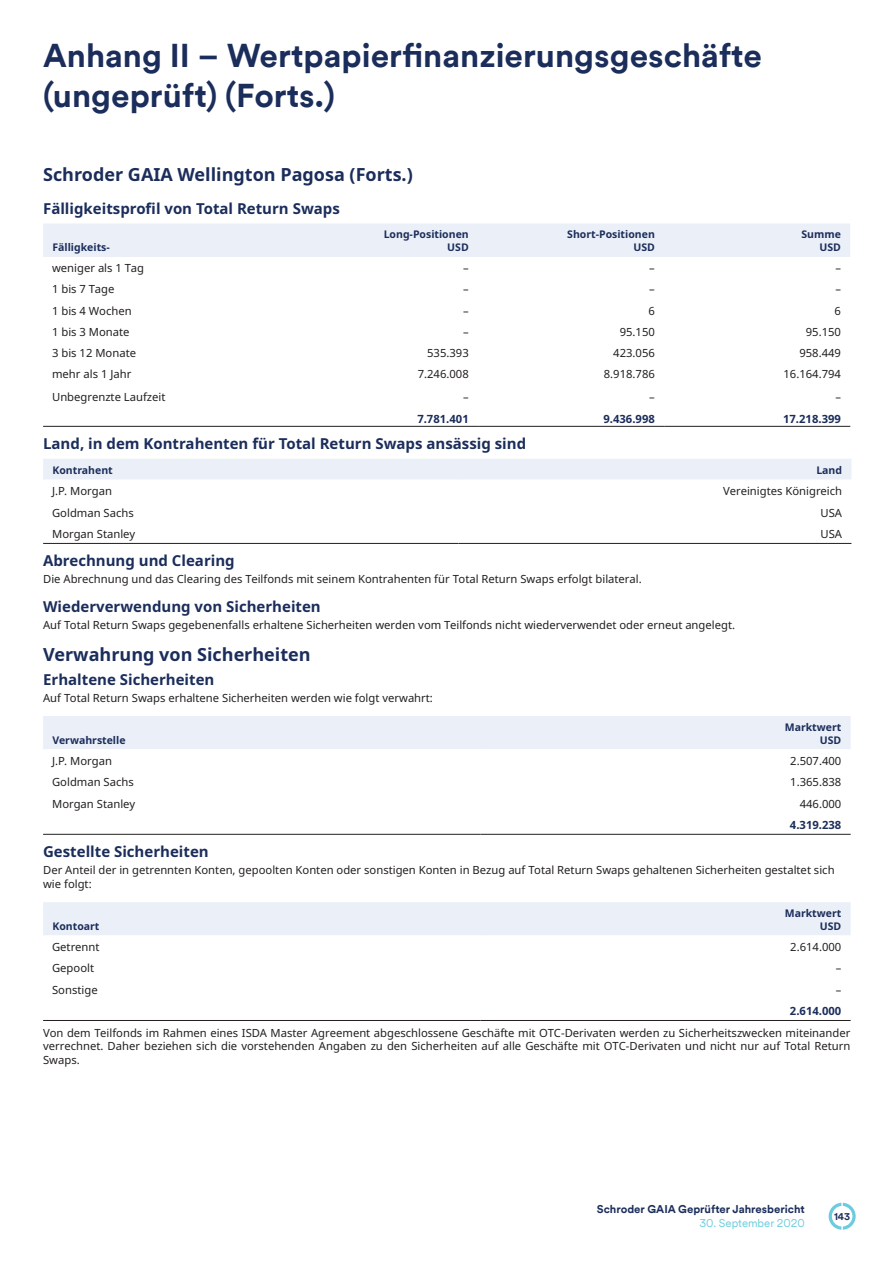
<style>
.page{position:relative;width:893px;height:1263px;background:#fff}
.page>*{position:absolute;margin:0;border:0;box-sizing:border-box;transform-origin:0 0}
.Section_Head{font:700 33px/39.6px "Schroders Circular TT";color:#1b2d5b}
.t1{font:700 18px "Noto Sans";color:#1b2d5b}
.t2{font:700 15px "Noto Sans";color:#1b2d5b}
.Para{font:11.25px/13.5px "Noto Sans";color:#231f20}
.Footnote{font:11.25px/13.5px "Noto Sans";color:#231f20;text-align:justify}
.Table_L{font:11.25px "Noto Sans";color:#231f20}
.Table_R{font:11.25px "Noto Sans";color:#231f20}
.Table_Col_HD_R{font:700 11.25px "Noto Sans";color:#1b2d5b}
.t3{font:700 11.25px "Schroders Circular TT";color:#1b2d5b}
.t4{font:11.25px "Schroders Circular TT";color:#6bccdf}
.Table_Col_HD_R-2{font:700 10.5px/12.6px "Noto Sans";color:#1b2d5b;text-align:right}
.Table_Col_HD_L{font:700 10.5px "Noto Sans";color:#1b2d5b}
.t5{font:700 9.75px "Schroders Circular TT";color:#1b2d5b}
</style>
<div class="page">
<svg style="left:829px;top:1203px;width:27px;height:26px"></svg>
<div style="left:43px;top:223px;width:807px;height:34px;background:#ebf0f8"></div>
<hr style="left:43px;top:426px;width:249px;height:1px;background:#231f20">
<hr style="left:292px;top:426px;width:186px;height:1px;background:#231f20">
<hr style="left:478px;top:426px;width:186px;height:1px;background:#231f20">
<hr style="left:664px;top:426px;width:186px;height:1px;background:#231f20">
<div style="left:43px;top:459px;width:808px;height:21px;background:#ebf0f8"></div>
<hr style="left:43px;top:543px;width:416px;height:1px;background:#231f20">
<hr style="left:459px;top:543px;width:392px;height:1px;background:#231f20">
<div style="left:43px;top:716px;width:808px;height:33px;background:#ebf0f8"></div>
<hr style="left:43px;top:834px;width:438px;height:1px;background:#231f20">
<hr style="left:481px;top:834px;width:370px;height:1px;background:#231f20">
<div style="left:43px;top:902px;width:808px;height:33px;background:#ebf0f8"></div>
<hr style="left:43px;top:1020px;width:438px;height:1px;background:#231f20">
<hr style="left:481px;top:1020px;width:370px;height:1px;background:#231f20">
<p class="Section_Head" style="left:43px;top:35px;width:720px">Anhang II – Wertpapierfinanzierungsgeschäfte (ungeprüft) (Forts.)</p>
<h1 class="t1" style="left:43px;top:162px;width:371px">Schroder GAIA Wellington Pagosa (Forts.)</h1>
<h2 class="t2" style="left:43px;top:198px;width:298px">Fälligkeitsprofil von Total Return Swaps</h2>
<p class="Table_Col_HD_L" style="left:52px;top:240px;width:59px">Fälligkeits-</p>
<p class="Table_Col_HD_R-2" style="left:384px;top:228px;width:87px">Long-Positionen<br>USD</p>
<p class="Table_Col_HD_R-2" style="left:567px;top:228px;width:89px">Short-Positionen<br>USD</p>
<p class="Table_Col_HD_R-2" style="left:801px;top:228px;width:41px">Summe<br>USD</p>
<p class="Table_L" style="left:52px;top:260px;width:93px">weniger als 1 Tag</p>
<p class="Table_R" style="left:463px;top:260px;width:7px">–</p>
<p class="Table_R" style="left:649px;top:260px;width:7px">–</p>
<p class="Table_R" style="left:835px;top:260px;width:7px">–</p>
<p class="Table_L" style="left:52px;top:281px;width:64px">1 bis 7 Tage</p>
<p class="Table_R" style="left:463px;top:281px;width:7px">–</p>
<p class="Table_R" style="left:649px;top:281px;width:7px">–</p>
<p class="Table_R" style="left:835px;top:281px;width:7px">–</p>
<p class="Table_L" style="left:52px;top:303px;width:81px">1 bis 4 Wochen</p>
<p class="Table_R" style="left:463px;top:303px;width:7px">–</p>
<p class="Table_R" style="left:648px;top:303px;width:8px">6</p>
<p class="Table_R" style="left:835px;top:303px;width:8px">6</p>
<p class="Table_L" style="left:52px;top:324px;width:79px">1 bis 3 Monate</p>
<p class="Table_R" style="left:463px;top:324px;width:7px">–</p>
<p class="Table_R" style="left:620px;top:324px;width:37px">95.150</p>
<p class="Table_R" style="left:806px;top:324px;width:37px">95.150</p>
<p class="Table_L" style="left:52px;top:345px;width:85px">3 bis 12 Monate</p>
<p class="Table_R" style="left:427px;top:345px;width:43px">535.393</p>
<p class="Table_R" style="left:613px;top:345px;width:43px">423.056</p>
<p class="Table_R" style="left:799px;top:345px;width:43px">958.449</p>
<p class="Table_L" style="left:52px;top:366px;width:81px">mehr als 1 Jahr</p>
<p class="Table_R" style="left:418px;top:366px;width:53px">7.246.008</p>
<p class="Table_R" style="left:604px;top:366px;width:53px">8.918.786</p>
<p class="Table_R" style="left:783px;top:366px;width:59px">16.164.794</p>
<p class="Table_L" style="left:52px;top:389px;width:115px">Unbegrenzte Laufzeit</p>
<p class="Table_R" style="left:463px;top:389px;width:7px">–</p>
<p class="Table_R" style="left:649px;top:389px;width:7px">–</p>
<p class="Table_R" style="left:835px;top:389px;width:7px">–</p>
<p class="Table_Col_HD_R" style="left:417px;top:411px;width:53px">7.781.401</p>
<p class="Table_Col_HD_R" style="left:603px;top:411px;width:53px">9.436.998</p>
<p class="Table_Col_HD_R" style="left:783px;top:411px;width:59px">17.218.399</p>
<h2 class="t2" style="left:43px;top:433px;width:484px">Land, in dem Kontrahenten für Total Return Swaps ansässig sind</h2>
<p class="Table_Col_HD_L" style="left:52px;top:463px;width:62px">Kontrahent</p>
<p class="Table_Col_HD_R-2" style="left:816px;top:464px;width:27px">Land</p>
<p class="Table_L" style="left:52px;top:484px;width:61px">J.P. Morgan</p>
<p class="Table_R" style="left:723px;top:484px;width:120px">Vereinigtes Königreich</p>
<p class="Table_L" style="left:52px;top:505px;width:83px">Goldman Sachs</p>
<p class="Table_R" style="left:820px;top:505px;width:23px">USA</p>
<p class="Table_L" style="left:52px;top:526px;width:85px">Morgan Stanley</p>
<p class="Table_R" style="left:820px;top:526px;width:23px">USA</p>
<h2 class="t2" style="left:43px;top:550px;width:193px">Abrechnung und Clearing</h2>
<p class="Para" style="left:43px;top:572px;width:600px">Die Abrechnung und das Clearing des Teilfonds mit seinem Kontrahenten für Total Return Swaps erfolgt bilateral.</p>
<h2 class="t2" style="left:43px;top:596px;width:279px">Wiederverwendung von Sicherheiten</h2>
<p class="Para" style="left:43px;top:618px;width:693px">Auf Total Return Swaps gegebenenfalls erhaltene Sicherheiten werden vom Teilfonds nicht wiederverwendet oder erneut angelegt.</p>
<h2 class="t1" style="left:43px;top:642px;width:269px">Verwahrung von Sicherheiten</h2>
<h2 class="t2" style="left:43px;top:669px;width:173px">Erhaltene Sicherheiten</h2>
<p class="Para" style="left:43px;top:690px;width:391px">Auf Total Return Swaps erhaltene Sicherheiten werden wie folgt verwahrt:</p>
<p class="Table_Col_HD_L" style="left:52px;top:732px;width:75px">Verwahrstelle</p>
<p class="Table_Col_HD_R-2" style="left:785px;top:721px;width:58px">Marktwert<br>USD</p>
<p class="Table_L" style="left:52px;top:753px;width:61px">J.P. Morgan</p>
<p class="Table_R" style="left:790px;top:753px;width:53px">2.507.400</p>
<p class="Table_L" style="left:52px;top:774px;width:83px">Goldman Sachs</p>
<p class="Table_R" style="left:790px;top:774px;width:53px">1.365.838</p>
<p class="Table_L" style="left:52px;top:796px;width:85px">Morgan Stanley</p>
<p class="Table_R" style="left:800px;top:796px;width:43px">446.000</p>
<p class="Table_Col_HD_R" style="left:790px;top:817px;width:53px">4.319.238</p>
<h2 class="t2" style="left:43px;top:841px;width:167px">Gestellte Sicherheiten</h2>
<p class="Para" style="left:43px;top:863px;width:793px">Der Anteil der in getrennten Konten, gepoolten Konten oder sonstigen Konten in Bezug auf Total Return Swaps gehaltenen Sicherheiten gestaltet sich wie folgt:</p>
<p class="Table_Col_HD_L" style="left:52px;top:918px;width:49px">Kontoart</p>
<p class="Table_Col_HD_R-2" style="left:785px;top:907px;width:58px">Marktwert<br>USD</p>
<p class="Table_L" style="left:52px;top:939px;width:49px">Getrennt</p>
<p class="Table_R" style="left:790px;top:939px;width:53px">2.614.000</p>
<p class="Table_L" style="left:52px;top:961px;width:44px">Gepoolt</p>
<p class="Table_R" style="left:836px;top:961px;width:7px">–</p>
<p class="Table_L" style="left:52px;top:982px;width:47px">Sonstige</p>
<p class="Table_R" style="left:836px;top:982px;width:7px">–</p>
<p class="Table_Col_HD_R" style="left:790px;top:1003px;width:53px">2.614.000</p>
<p class="Footnote" style="left:43px;top:1026px;width:809px">Von dem Teilfonds im Rahmen eines ISDA Master Agreement abgeschlossene Geschäfte mit OTC-Derivaten werden zu Sicherheitszwecken miteinander verrechnet. Daher beziehen sich die vorstehenden Angaben zu den Sicherheiten auf alle Geschäfte mit OTC-Derivaten und nicht nur auf Total Return Swaps.</p>
<p class="t3" style="left:597px;top:1202px;width:210px">Schroder GAIA Geprüfter Jahresbericht</p>
<p class="t4" style="left:699px;top:1215px;width:107px">30. September 2020</p>
<p class="t5" style="left:834px;top:1210px;width:18px">143</p>
</div>
